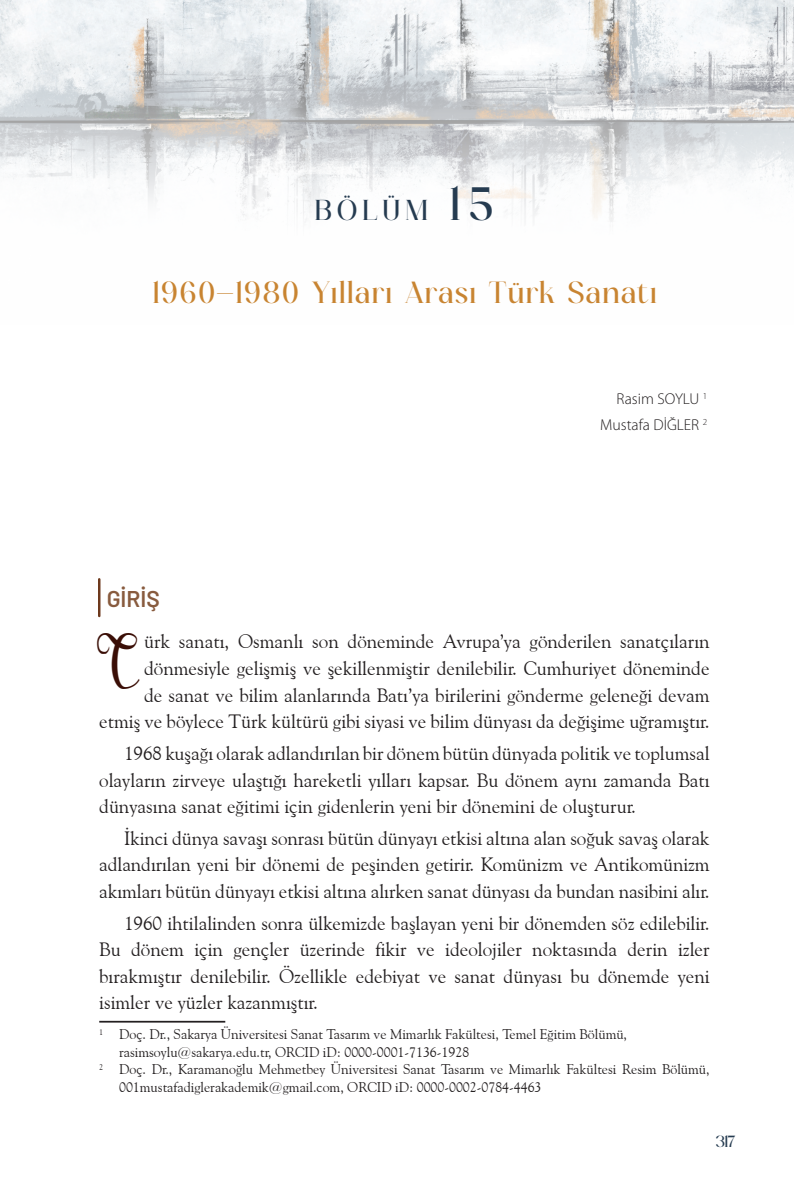
<style>
.page{position:relative;width:794px;height:1191px;background:#fff}
.page>*{position:absolute;margin:0;border:0;box-sizing:border-box;transform-origin:0 0}
.t1{font:40.25px "Cursif";color:#3a0e06}
.t2{font:29.75px "fanlste";letter-spacing:.07em;color:#c88431}
.t3{font:28px "fanlste";letter-spacing:.21em;color:#253b50}
.t4{font:600 22.75px "Barlow";color:#885b3e}
.t5{font:19.25px/26.6px "Goudy Old Style BT";color:#231f20;text-align:justify}
.t6{font:300 15.75px/26.2px "Myriad Pro";color:#231f20;text-align:right}
.t7{font:15.75px "fanlste";color:#253b50}
.t8{font:14px "Goudy Old Style BT";color:#231f20}
.s1{font-size:45.5px}
</style>
<div class="page">
<img style="left:0;top:0;width:794px;height:222px">
<hr style="left:98px;top:579px;width:2px;height:37px;background:#6d391d">
<hr style="left:99px;top:1020px;width:126px;height:2px;background:#231f20">
<h3 class="t3" style="left:315px;top:194px;width:180px">BÖLÜM <span class="s1">15</span></h3>
<h2 class="t2" style="left:152px;top:276px;width:505px">1960-1980 Yılları Arası Türk Sanatı</h2>
<p class="t6" style="left:600px;top:386px;width:108px">Rasim SOYLU <sup>1<br></sup>Mustafa DİĞLER <sup>2</sup></p>
<p class="t4" style="left:107px;top:582px;width:55px">GIRIŞ</p>
<p class="t5" style="left:99px;top:628px;width:612px;text-align:right">ürk sanatı, Osmanlı son döneminde Avrupa’ya gönderilen sanatçıların dönmesiyle gelişmiş ve şekillenmiştir denilebilir. Cumhuriyet döneminde<br>de sanat ve bilim alanlarında Batı’ya birilerini gönderme geleneği devam etmiş ve böylece Türk kültürü gibi siyasi ve bilim dünyası da değişime uğramıştır.</p>
<p class="t5" style="left:99px;top:739px;width:612px;text-indent:25px">1968 kuşağı olarak adlandırılan bir dönem bütün dünyada politik ve toplumsal olayların zirveye ulaştığı hareketli yılları kapsar. Bu dönem aynı zamanda Batı dünyasına sanat eğitimi için gidenlerin yeni bir dönemini de oluşturur.</p>
<p class="t5" style="left:99px;top:824px;width:612px;text-indent:25px">İkinci dünya savaşı sonrası bütün dünyayı etkisi altına alan soğuk savaş olarak adlandırılan yeni bir dönemi de peşinden getirir. Komünizm ve Antikomünizm akımları bütün dünyayı etkisi altına alırken sanat dünyası da bundan nasibini alır.</p>
<p class="t5" style="left:99px;top:909px;width:612px;text-indent:25px">1960 ihtilalinden sonra ülkemizde başlayan yeni bir dönemden söz edilebilir.<br>Bu dönem için gençler üzerinde fikir ve ideolojiler noktasında derin izler bırakmıştır denilebilir. Özellikle edebiyat ve sanat dünyası bu dönemde yeni isimler ve yüzler kazanmıştır.</p>
<p class="t8" style="left:99px;top:1025px;width:529px"><sup>1</sup> Doç. Dr., Sakarya Üniversitesi Sanat Tasarım ve Mimarlık Fakültesi, Temel Eğitim Bölümü,</p>
<p class="t8" style="left:119px;top:1043px;width:352px">rasimsoylu@sakarya.edu.tr, ORCID iD: 0000-0001-7136-1928</p>
<p class="t8" style="left:99px;top:1060px;width:612px"><sup>2</sup> Doç. Dr., Karamanoğlu Mehmetbey Üniversitesi Sanat Tasarım ve Mimarlık Fakültesi Resim Bölümü,</p>
<p class="t8" style="left:119px;top:1078px;width:424px">001mustafadiglerakademik@gmail.com, ORCID iD: 0000-0002-0784-4463</p>
<h1 class="t1" style="left:97px;top:651px;width:43px">T</h1>
<p class="t7" style="left:716px;top:1132px;width:21px">317</p>
</div>
